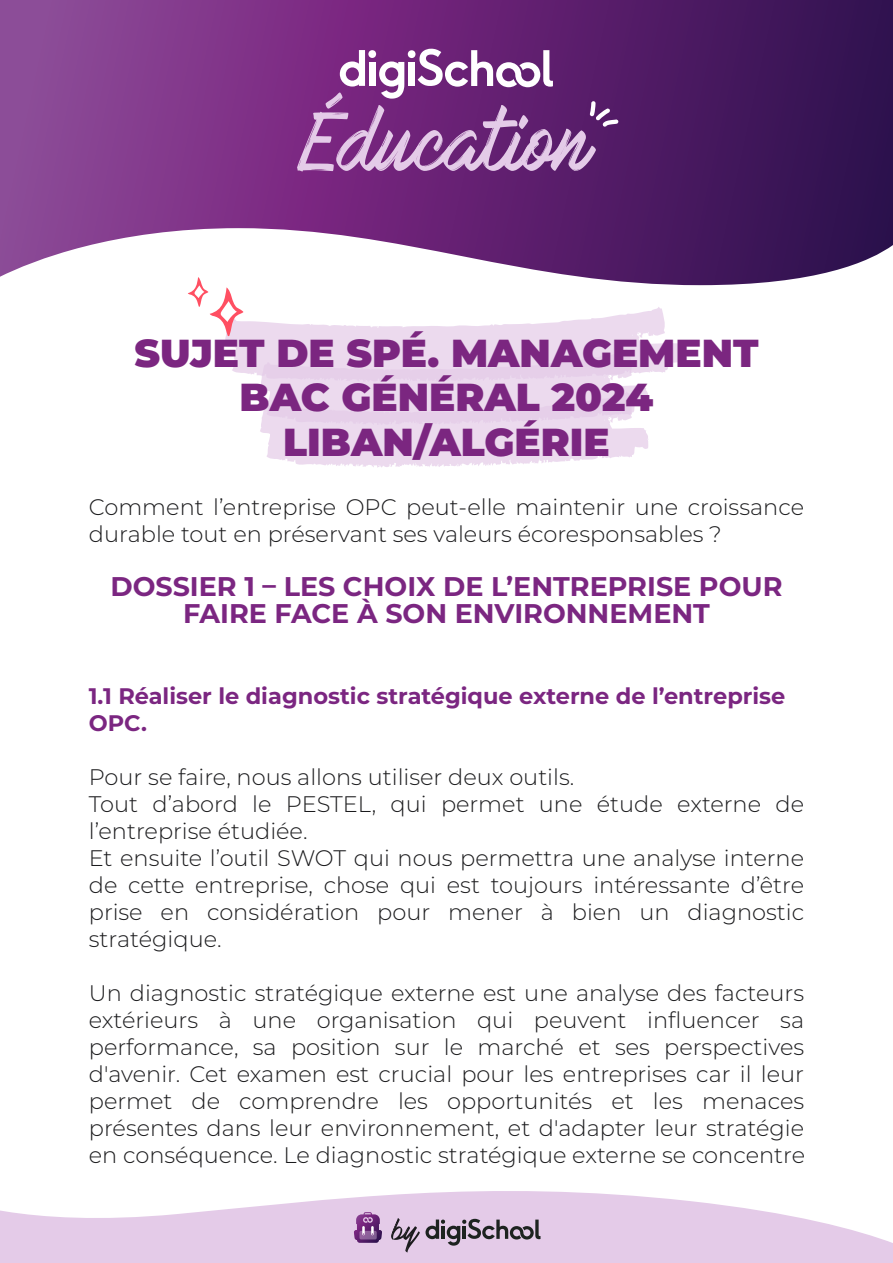
<style>
.page{position:relative;width:893px;height:1263px;background:#fff}
.page>*{position:absolute;margin:0;border:0;box-sizing:border-box;transform-origin:0 0}
.t1{font:900 39px/45px "Montserrat";color:#7b2680;text-align:center}
.t2{font:700 27px/27px "Montserrat";color:#7b2681;text-align:center}
.t3{font:300 22.5px/27px "Montserrat";color:#1b1b1d}
.t4{font:700 22.5px/27px "Montserrat";color:#7b2681}
</style>
<div class="page">
<svg style="left:0;top:1191px;width:893px;height:72px;fill:#e4cbe8"></svg>
<svg style="left:0;top:0;width:893px;height:285px;background:#723d81"></svg>
<svg style="left:188px;top:277px;width:497px;height:191px"></svg>
<svg style="left:391px;top:1218px;width:149px;height:34px;background:#b1a0b5"></svg>
<svg style="left:354px;top:1212px;width:28px;height:31px"></svg>
<svg style="left:297px;top:49px;width:321px;height:122px;background:#8c5395"></svg>
<h1 class="t1" style="left:134px;top:328px;width:626px">SUJET DE SPÉ. MANAGEMENT</h1>
<h1 class="t1" style="left:240px;top:372px;width:415px">BAC GÉNÉRAL 2024<br>LIBAN/ALGÉRIE</h1>
<p class="t3" style="left:89px;top:493px;width:717px">Comment l’entreprise OPC peut-elle maintenir une croissance durable tout en préservant ses valeurs écoresponsables ?</p>
<p class="t2" style="left:110px;top:571px;width:674px">DOSSIER 1 – LES CHOIX DE L’ENTREPRISE POUR<br>FAIRE FACE À SON ENVIRONNEMENT</p>
<p class="t4" style="left:89px;top:681px;width:698px">1.1 Réaliser le diagnostic stratégique externe de l’entreprise<br>OPC.</p>
<p class="t3" style="left:89px;top:763px;width:717px">Pour se faire, nous allons utiliser deux outils.<br>Tout d’abord le PESTEL, qui permet une étude externe de l’entreprise étudiée.<br>Et ensuite l’outil SWOT qui nous permettra une analyse interne de cette entreprise, chose qui est toujours intéressante d’être prise en considération pour mener à bien un diagnostic stratégique.</p>
<p class="t3" style="left:89px;top:979px;width:718px;text-align:justify">Un diagnostic stratégique externe est une analyse des facteurs extérieurs à une organisation qui peuvent influencer sa performance, sa position sur le marché et ses perspectives d'avenir. Cet examen est crucial pour les entreprises car il leur permet de comprendre les opportunités et les menaces présentes dans leur environnement, et d'adapter leur stratégie en conséquence. Le diagnostic stratégique externe se concentre</p>
</div>
